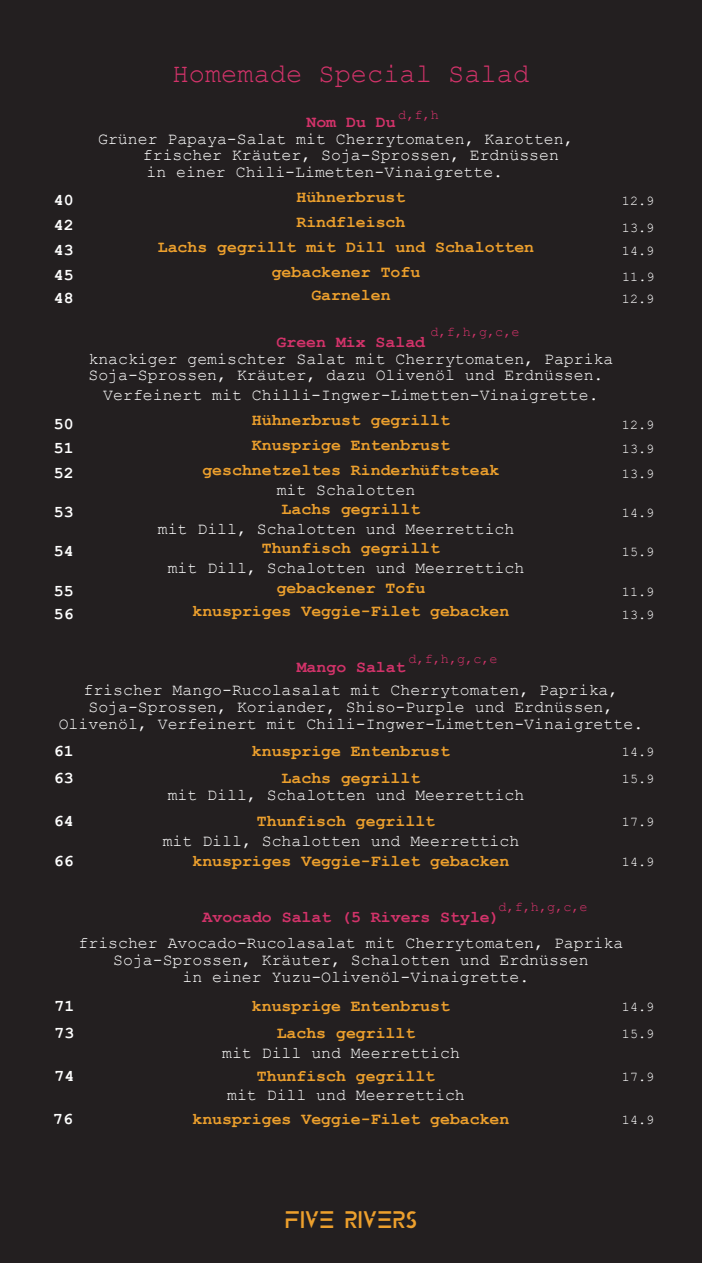
<style>
.page{position:relative;width:702px;height:1263px;background:#231f20}
.page>*{position:absolute;margin:0;border:0;box-sizing:border-box;transform-origin:0 0}
.t1{font:27px "Courier New";color:#d3336a}
.t2{font:24px "Colony";color:#eda02d}
.t3{font:16.5px/17.1px "Courier New";color:#fff;text-align:right}
.t4{font:700 16.5px "Courier New";color:#eda02d}
.t5{font:700 16.5px "Courier New";color:#d3336a}
.t6{font:700 16.5px "Courier New";color:#fff}
.t7{font:13.5px "Courier New";color:#fff}
.t8{font:13.5px "Courier New";color:#d3336a}
</style>
<div class="page">
<h1 class="t1" style="left:173px;top:57px;width:358px">Homemade Special Salad</h1>
<p class="t5" style="left:306px;top:111px;width:91px">Nom Du Du</p>
<p class="t8" style="left:398px;top:106px;width:42px">d,f,h</p>
<p class="t3" style="left:98px;top:130px;width:477px">Grüner Papaya-Salat mit Cherrytomaten, Karotten,</p>
<p class="t3" style="left:143px;top:146px;width:417px">frischer Kräuter, Soja-Sprossen, Erdnüssen</p>
<p class="t3" style="left:147px;top:163px;width:358px">in einer Chili-Limetten-Vinaigrette.</p>
<p class="t6" style="left:54px;top:190px;width:21px">40</p>
<p class="t4" style="left:296px;top:187px;width:110px">Hühnerbrust</p>
<p class="t7" style="left:622px;top:193px;width:34px">12.9</p>
<p class="t6" style="left:54px;top:215px;width:21px">42</p>
<p class="t4" style="left:296px;top:212px;width:110px">Rindfleisch</p>
<p class="t7" style="left:622px;top:219px;width:34px">13.9</p>
<p class="t6" style="left:54px;top:239px;width:21px">43</p>
<p class="t4" style="left:158px;top:236px;width:378px">Lachs gegrillt mit Dill und Schalotten</p>
<p class="t7" style="left:622px;top:242px;width:34px">14.9</p>
<p class="t6" style="left:54px;top:265px;width:21px">45</p>
<p class="t4" style="left:272px;top:262px;width:150px">gebackener Tofu</p>
<p class="t6" style="left:54px;top:287px;width:21px">48</p>
<p class="t4" style="left:311px;top:284px;width:81px">Garnelen</p>
<p class="t7" style="left:622px;top:290px;width:34px">12.9</p>
<p class="t7" style="left:622px;top:268px;width:34px">11.9</p>
<p class="t8" style="left:430px;top:324px;width:91px">d,f,h,g,c,e</p>
<p class="t5" style="left:276px;top:331px;width:150px">Green Mix Salad</p>
<p class="t3" style="left:88px;top:350px;width:526px">knackiger gemischter Salat mit Cherrytomaten, Paprika</p>
<p class="t3" style="left:88px;top:365px;width:516px;line-height:19.8px">Soja-Sprossen, Kräuter, dazu Olivenöl und Erdnüssen.<br>Verfeinert mit Chilli-Ingwer-Limetten-Vinaigrette.</p>
<p class="t6" style="left:54px;top:413px;width:21px">50</p>
<p class="t4" style="left:252px;top:409px;width:200px">Hühnerbrust gegrillt</p>
<p class="t7" style="left:622px;top:416px;width:34px">12.9</p>
<p class="t6" style="left:54px;top:438px;width:21px">51</p>
<p class="t4" style="left:252px;top:435px;width:200px">Knusprige Entenbrust</p>
<p class="t7" style="left:622px;top:441px;width:34px">13.9</p>
<p class="t6" style="left:54px;top:463px;width:21px">52</p>
<p class="t4" style="left:202px;top:460px;width:299px">geschnetzeltes Rinderhüftsteak</p>
<p class="t3" style="left:277px;top:481px;width:140px">mit Schalotten</p>
<p class="t7" style="left:622px;top:466px;width:34px">13.9</p>
<p class="t6" style="left:54px;top:502px;width:21px">53</p>
<p class="t4" style="left:281px;top:499px;width:140px">Lachs gegrillt</p>
<p class="t3" style="left:158px;top:520px;width:358px">mit Dill, Schalotten und Meerrettich</p>
<p class="t6" style="left:54px;top:541px;width:21px">54</p>
<p class="t4" style="left:262px;top:538px;width:180px">Thunfisch gegrillt</p>
<p class="t3" style="left:168px;top:559px;width:358px">mit Dill, Schalotten und Meerrettich</p>
<p class="t7" style="left:622px;top:505px;width:34px">14.9</p>
<p class="t7" style="left:622px;top:544px;width:34px">15.9</p>
<p class="t6" style="left:54px;top:580px;width:21px">55</p>
<p class="t4" style="left:277px;top:577px;width:150px">gebackener Tofu</p>
<p class="t7" style="left:622px;top:583px;width:34px">11.9</p>
<p class="t6" style="left:54px;top:604px;width:21px">56</p>
<p class="t4" style="left:192px;top:601px;width:318px">knuspriges Veggie-Filet gebacken</p>
<p class="t7" style="left:622px;top:607px;width:34px">13.9</p>
<p class="t8" style="left:408px;top:651px;width:91px">d,f,h,g,c,e</p>
<p class="t5" style="left:297px;top:656px;width:110px">Mango Salat</p>
<p class="t3" style="left:59px;top:681px;width:586px;text-align:center">frischer Mango-Rucolasalat mit Cherrytomaten, Paprika,<br>Soja-Sprossen, Koriander, Shiso-Purple und Erdnüssen,<br>Olivenöl, Verfeinert mit Chili-Ingwer-Limetten-Vinaigrette.</p>
<p class="t6" style="left:54px;top:740px;width:21px">61</p>
<p class="t4" style="left:252px;top:740px;width:199px">knusprige Entenbrust</p>
<p class="t7" style="left:622px;top:743px;width:34px">14.9</p>
<p class="t6" style="left:54px;top:767px;width:21px">63</p>
<p class="t4" style="left:281px;top:767px;width:140px">Lachs gegrillt</p>
<p class="t7" style="left:622px;top:770px;width:34px">15.9</p>
<p class="t3" style="left:168px;top:785px;width:358px">mit Dill, Schalotten und Meerrettich</p>
<p class="t6" style="left:54px;top:811px;width:21px">64</p>
<p class="t4" style="left:257px;top:811px;width:180px">Thunfisch gegrillt</p>
<p class="t3" style="left:163px;top:832px;width:358px">mit Dill, Schalotten und Meerrettich</p>
<p class="t7" style="left:622px;top:814px;width:34px">17.9</p>
<p class="t6" style="left:54px;top:850px;width:21px">66</p>
<p class="t4" style="left:192px;top:850px;width:318px">knuspriges Veggie-Filet gebacken</p>
<p class="t7" style="left:622px;top:853px;width:34px">14.9</p>
<p class="t8" style="left:498px;top:898px;width:91px">d,f,h,g,c,e</p>
<p class="t5" style="left:202px;top:906px;width:299px">Avocado Salat (5 Rivers Style)</p>
<p class="t3" style="left:78px;top:933px;width:546px">frischer Avocado-Rucolasalat mit Cherrytomaten, Paprika</p>
<p class="t3" style="left:113px;top:950px;width:477px">Soja-Sprossen, Kräuter, Schalotten und Erdnüssen</p>
<p class="t3" style="left:182px;top:968px;width:348px">in einer Yuzu-Olivenöl-Vinaigrette.</p>
<p class="t6" style="left:54px;top:995px;width:21px">71</p>
<p class="t4" style="left:252px;top:995px;width:199px">knusprige Entenbrust</p>
<p class="t7" style="left:622px;top:998px;width:34px">14.9</p>
<p class="t6" style="left:54px;top:1023px;width:21px">73</p>
<p class="t4" style="left:277px;top:1023px;width:140px">Lachs gegrillt</p>
<p class="t3" style="left:222px;top:1044px;width:239px">mit Dill und Meerrettich</p>
<p class="t7" style="left:622px;top:1026px;width:34px">15.9</p>
<p class="t6" style="left:54px;top:1065px;width:21px">74</p>
<p class="t4" style="left:257px;top:1065px;width:180px">Thunfisch gegrillt</p>
<p class="t3" style="left:227px;top:1086px;width:239px">mit Dill und Meerrettich</p>
<p class="t7" style="left:622px;top:1068px;width:34px">17.9</p>
<p class="t6" style="left:53px;top:1108px;width:21px">76</p>
<p class="t4" style="left:192px;top:1108px;width:318px">knuspriges Veggie-Filet gebacken</p>
<p class="t7" style="left:622px;top:1111px;width:34px">14.9</p>
<h2 class="t2" style="left:285px;top:1207px;width:134px">FIVE RIVERS</h2>
</div>
